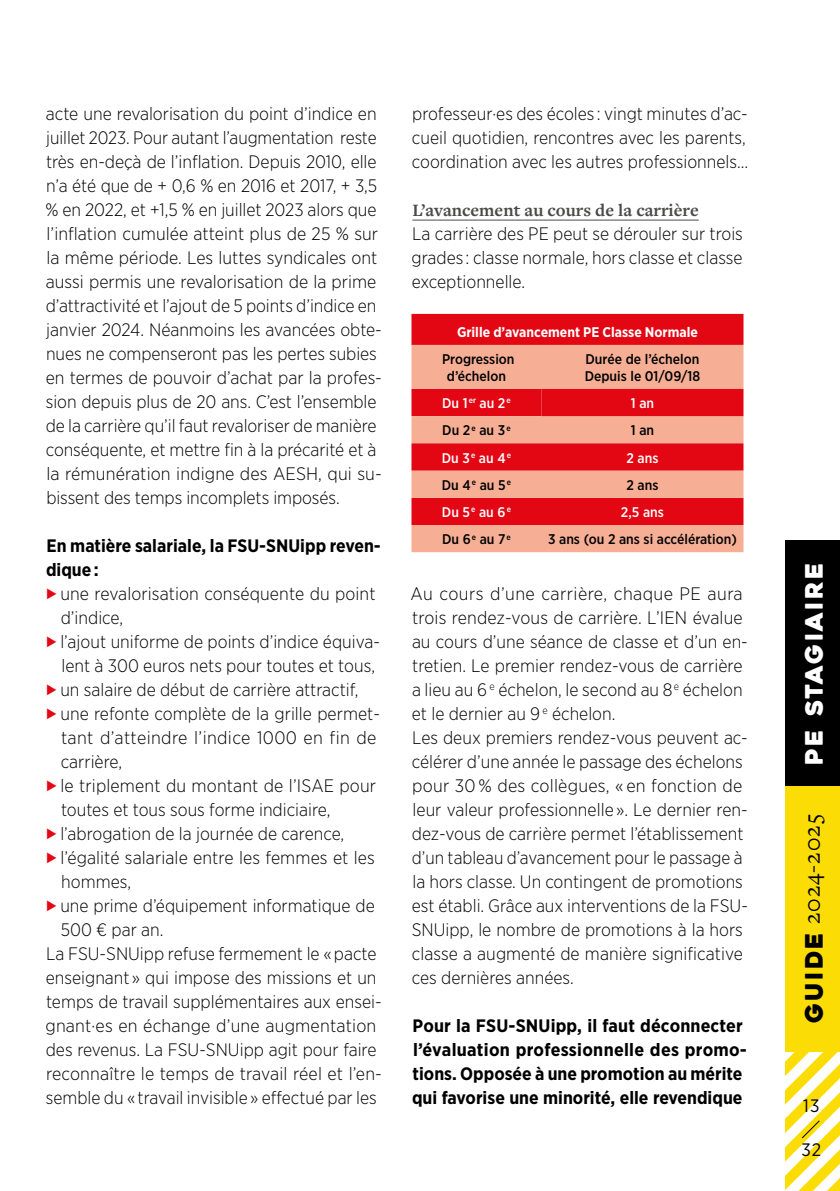
<style>
.page{position:relative;width:840px;height:1191px;background:#fff}
.page>*{position:absolute;margin:0;border:0;box-sizing:border-box;transform-origin:0 0}
.t1{font:24px "Freight Text Pro";letter-spacing:.05em;color:#000}
.t2{font:24px "Heavitas";letter-spacing:.1em;color:#fff}
._04_texte-justifié{font:300 18px/24px "Gotham Narrow";color:#000}
._04_texte-justifié-2{font:700 18px/24px "Gotham Narrow";color:#000}
._02_Niveau_2{font:700 18px "Freight Text Pro";color:#4a4a49}
.t3{font:18px "Gotham Narrow";color:#000}
.t4{font:500 14px "Gotham Narrow";color:#000}
.t5{font:500 14px "Gotham Narrow";color:#fff}
.DELEGATIONS{font:700 14px "Gotham Narrow";color:#fff}
.s1{font-family:"Heavitas"}
</style>
<div class="page">
<div style="left:784px;top:540px;width:55px;height:247px;background:#000"></div>
<div style="left:784px;top:786px;width:55px;height:265px;background:#fbdd05"></div>
<svg style="left:784px;top:1050px;width:55px;height:141px"></svg>
<hr style="left:412px;top:220px;width:286px;height:1px;background:#4a4a49">
<div style="left:411px;top:314px;width:332px;height:31px;background:#e30613"></div>
<svg style="left:411px;top:345px;width:332px;height:207px;background:#f18a79"></svg>
<svg style="left:411px;top:389px;width:332px;height:81px;background:#e93f3f"></svg>
<p class="_04_texte-justifié" style="left:46px;top:101px;width:337px">acte une revalorisation du point d’indice en juillet 2023. Pour autant l’augmentation reste très en-deçà de l’inflation. Depuis 2010, elle n’a été que de + 0,6 % en 2016 et 2017, + 3,5 % en 2022, et +1,5 % en juillet 2023 alors que l’inflation cumulée atteint plus de 25 % sur la même période. Les luttes syndicales ont aussi permis une revalorisation de la prime d’attractivité et l’ajout de 5 points d’indice en janvier 2024. Néanmoins les avancées obte&shy;nues ne compenseront pas les pertes subies en termes de pouvoir d’achat par la profes&shy;sion depuis plus de 20 ans. C’est l’ensemble de la carrière qu’il faut revaloriser de manière conséquente, et mettre fin à la précarité et à la rémunération indigne des AESH, qui su&shy;bissent des temps incomplets imposés.</p>
<p class="_04_texte-justifié-2" style="left:46px;top:534px;width:336px">En matière salariale, la FSU-SNUipp reven&shy;dique :</p>
<p class="_04_texte-justifié" style="left:60px;top:581px;width:316px">une revalorisation conséquente du point d’indice,</p>
<p class="_04_texte-justifié" style="left:60px;top:629px;width:321px">l’ajout uniforme de points d’indice équiva&shy;lent à 300 euros nets pour toutes et tous,</p>
<p class="_04_texte-justifié" style="left:60px;top:677px;width:299px">un salaire de début de carrière attractif,</p>
<p class="_04_texte-justifié" style="left:60px;top:701px;width:321px">une refonte complète de la grille permet&shy;tant d’atteindre l’indice 1000 en fin de carrière,</p>
<p class="_04_texte-justifié" style="left:60px;top:773px;width:317px">le triplement du montant de l’ISAE pour toutes et tous sous forme indiciaire,</p>
<p class="_04_texte-justifié" style="left:60px;top:821px;width:285px">l’abrogation de la journée de carence,</p>
<p class="_04_texte-justifié" style="left:60px;top:845px;width:316px">l’égalité salariale entre les femmes et les hommes,</p>
<p class="_04_texte-justifié" style="left:60px;top:893px;width:316px">une prime d’équipement informatique de<br>500 € par an.</p>
<p class="_04_texte-justifié" style="left:45px;top:941px;width:337px">La FSU-SNUipp refuse fermement le « pacte enseignant » qui impose des missions et un temps de travail supplémentaires aux ensei&shy;gnant·es en échange d’une augmentation des revenus. La FSU-SNUipp agit pour faire reconnaître le temps de travail réel et l’en&shy;semble du « travail invisible » effectué par les</p>
<p class="_04_texte-justifié" style="left:411px;top:101px;width:337px">professeur·es des écoles : vingt minutes d’ac&shy;cueil quotidien, rencontres avec les parents, coordination avec les autres professionnels…</p>
<p class="_02_Niveau_2" style="left:412px;top:198px;width:287px">L’avancement au cours de la carrière</p>
<p class="_04_texte-justifié" style="left:411px;top:221px;width:333px;text-align:justify">La carrière des PE peut se dérouler sur trois grades : classe normale, hors classe et classe exceptionnelle.</p>
<p class="DELEGATIONS" style="left:456px;top:323px;width:242px">Grille d’avancement PE Classe Normale</p>
<p class="t4" style="left:442px;top:350px;width:74px">Progression</p>
<p class="t4" style="left:446px;top:367px;width:61px">d’échelon</p>
<p class="t4" style="left:585px;top:350px;width:115px">Durée de l’échelon</p>
<p class="t4" style="left:584px;top:367px;width:117px">Depuis le 01/09/18</p>
<p class="t5" style="left:442px;top:394px;width:70px">Du 1 <sup>er</sup> au 2 <sup>e</sup></p>
<p class="t5" style="left:630px;top:394px;width:25px">1 an</p>
<p class="t4" style="left:442px;top:421px;width:70px">Du 2 <sup>e</sup> au 3 <sup>e</sup></p>
<p class="t4" style="left:630px;top:421px;width:25px">1 an</p>
<p class="t5" style="left:441px;top:449px;width:71px">Du 3 <sup>e</sup> au 4 <sup>e</sup></p>
<p class="t5" style="left:626px;top:449px;width:33px">2 ans</p>
<p class="t4" style="left:441px;top:476px;width:71px">Du 4 <sup>e</sup> au 5 <sup>e</sup></p>
<p class="t4" style="left:626px;top:476px;width:33px">2 ans</p>
<p class="t5" style="left:441px;top:503px;width:70px">Du 5 <sup>e</sup> au 6 <sup>e</sup></p>
<p class="t5" style="left:620px;top:503px;width:44px">2,5 ans</p>
<p class="t4" style="left:442px;top:530px;width:70px">Du 6 <sup>e</sup> au 7 <sup>e</sup></p>
<p class="t4" style="left:547px;top:530px;width:190px">3 ans (ou 2 ans si accélération)</p>
<p class="_04_texte-justifié" style="left:410px;top:581px;width:338px">Au cours d’une carrière, chaque PE aura trois rendez-vous de carrière. L’IEN évalue au cours d’une séance de classe et d’un en&shy;tretien. Le premier rendez-vous de carrière a lieu au 6 <sup>e</sup> échelon, le second au 8 <sup>e</sup> échelon et le dernier au 9 <sup>e</sup> échelon.</p>
<p class="_04_texte-justifié" style="left:411px;top:725px;width:337px">Les deux premiers rendez-vous peuvent ac&shy;célérer d’une année le passage des échelons pour 30 % des collègues, « en fonction de leur valeur professionnelle ». Le dernier ren&shy;dez-vous de carrière permet l’établissement d’un tableau d’avancement pour le passage à la hors classe. Un contingent de promotions est établi. Grâce aux interventions de la FSU-SNUipp, le nombre de promotions à la hors classe a augmenté de manière significative ces dernières années.</p>
<p class="_04_texte-justifié-2" style="left:412px;top:1014px;width:336px">Pour la FSU-SNUipp, il faut déconnecter l’évaluation professionnelle des promo&shy;tions. Opposée à une promotion au mérite qui favorise une minorité, elle revendique</p>
<h1 class="t2" style="left:799px;top:764px;width:203px;rotate:-90deg">PE Stagiaire</h1>
<h1 class="t1" style="left:796px;top:1023px;width:211px;rotate:-90deg"><span class="s1">GUIDE</span> 2024-2025</h1>
<p class="t3" style="left:802px;top:1094px;width:18px">13</p>
<p class="t3" style="left:801px;top:1138px;width:21px">32</p>
</div>
